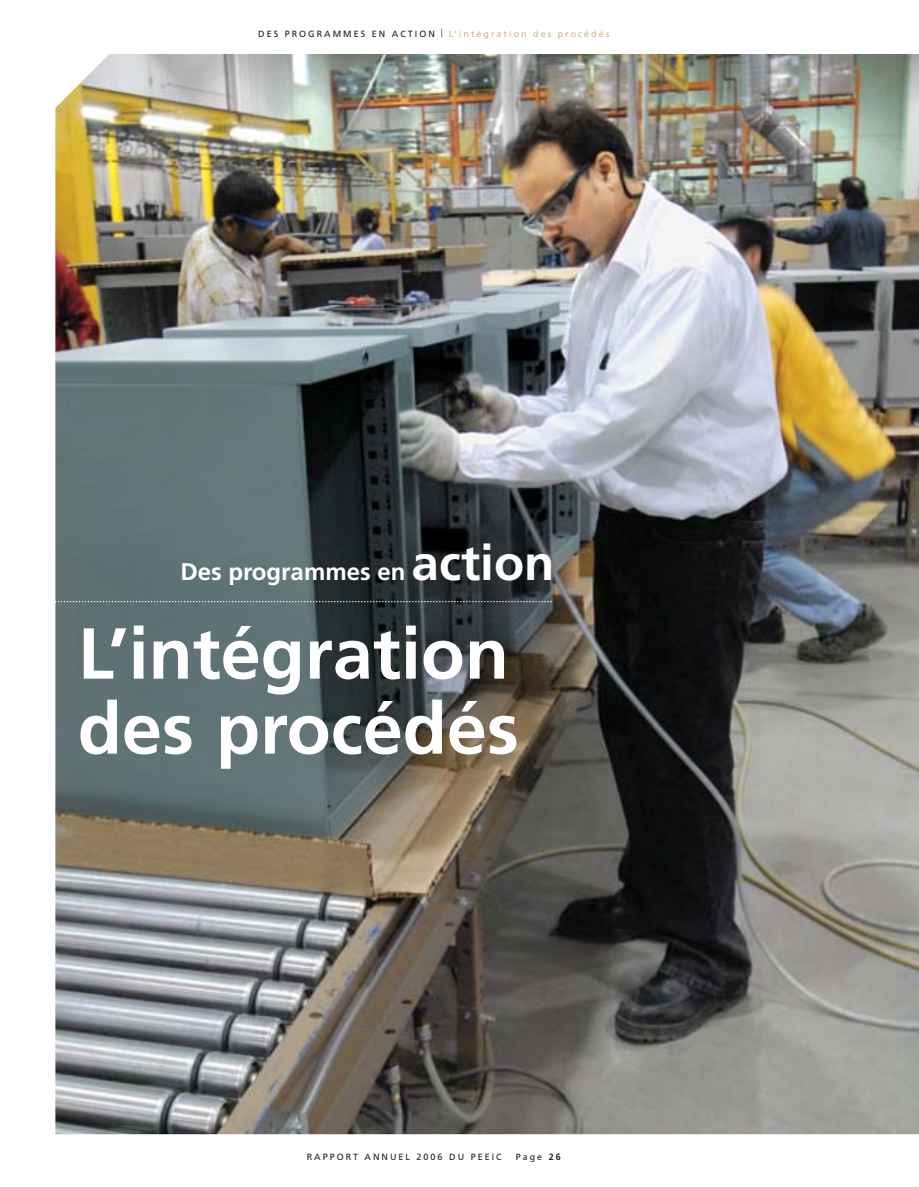
<style>
.page{position:relative;width:919px;height:1187px;background:#fff}
.page>*{position:absolute;margin:0;border:0;box-sizing:border-box;transform-origin:0 0}
.t1{font:700 72px/75px "Frutiger";color:#fff}
.t2{font:700 24px "Frutiger";color:#fff}
.t3{font:9px "Frutiger";letter-spacing:.22em;color:#231f20}
.t4{font:9px "Frutiger";letter-spacing:.22em;color:#cbb676}
.s1{font-size:49.5px}
.s2{font-weight:700}
</style>
<div class="page">
<img style="left:55px;top:28px;width:863px;height:1107px">
<p class="t3" style="left:258px;top:30px;width:178px">DES PROGRAMMES EN ACTION</p>
<p class="t4" style="left:448px;top:30px;width:162px">L’intégration des procédés</p>
<h2 class="t2" style="left:180px;top:562px;width:375px">Des programmes en <span class="s1">action</span></h2>
<h1 class="t1" style="left:78px;top:622px;width:442px">L’intégration des procédés</h1>
<p class="t3" style="left:306px;top:1153px;width:196px">RAPPORT ANNUEL 2006 DU PEEIC</p>
<p class="t3" style="left:515px;top:1153px;width:47px">Page <span class="s2">26</span></p>
</div>
